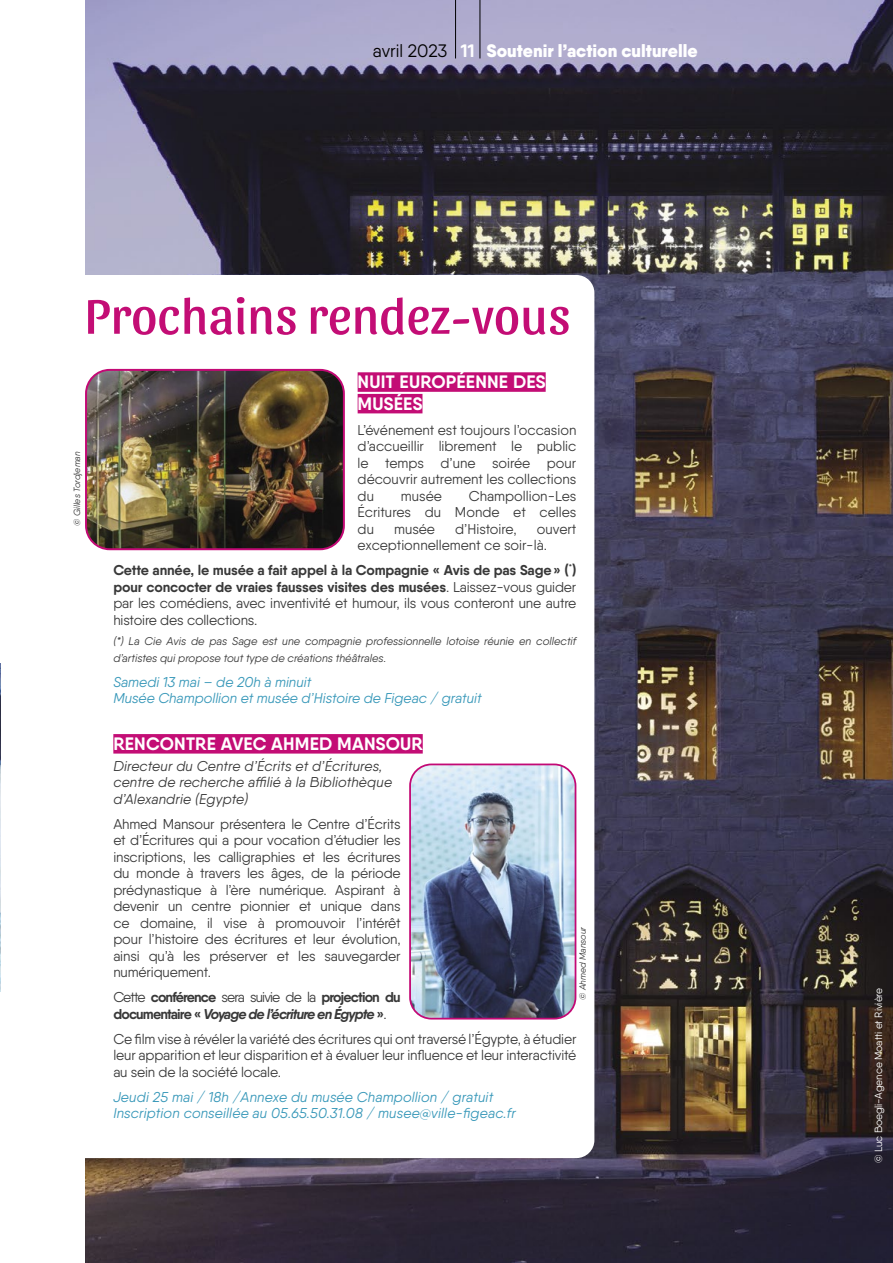
<style>
.page{position:relative;width:893px;height:1263px;background:#fff}
.page>*{position:absolute;margin:0;border:0;box-sizing:border-box;transform-origin:0 0}
.t1{font:51px "Sansita";letter-spacing:.01em;color:#c30d75}
.t2{font:700 18px/21.6px "Qanelas Soft";letter-spacing:.01em;color:#fff}
.t3{font:900 18px "Qanelas Soft";color:#fff}
.t4{font:14.25px/16.5px "Qanelas Soft";letter-spacing:-.01em;color:#393939;text-align:justify}
.t5{font:italic 14.25px/16.5px "Qanelas Soft";letter-spacing:.005em;color:#3898b9}
.t6{font:italic 14.25px/16.5px "Qanelas Soft";letter-spacing:.01em;color:#393939}
.t7{font:700 14.25px/16.5px "Qanelas Soft";letter-spacing:-.06em;color:#393939}
.t8{font:italic 11.25px/16.5px "Qanelas Soft";color:#393939}
.t9{font:10.5px "Qanelas Soft";letter-spacing:-.01em;color:#fff}
.t10{font:italic 9px "Qanelas Soft";color:#393939}
.s1{font-weight:400;color:#000}
.s2{font-weight:700}
.s3{font-weight:400}
.s4{font-style:italic}
</style>
<div class="page">
<img style="left:85px;top:0;width:808px;height:1263px">
<div style="left:17px;top:275px;width:577px;height:883px;background:#fff;border-radius:18px"></div>
<hr style="left:455px;top:0;width:1px;height:58px;background:#000">
<hr style="left:480px;top:0;width:1px;height:58px;background:#000">
<div style="left:358px;top:372px;width:188px;height:20px;background:#c30d75"></div>
<div style="left:358px;top:394px;width:64px;height:19px;background:#c30d75"></div>
<div style="left:113px;top:734px;width:310px;height:19px;background:#c30d75"></div>
<img style="left:88px;top:372px;width:254px;height:176px">
<div style="left:85px;top:369px;width:260px;height:181px;border:2px solid #c30975;border-radius:24px"></div>
<img style="left:412px;top:766px;width:163px;height:253px">
<div style="left:409px;top:763px;width:167px;height:256px;border:2px solid #c30975;border-radius:21px"></div>
<img style="left:0;top:663px;width:1px;height:328px">
<p class="t3" style="left:373px;top:39px;width:326px"><span class="s1">avril 2023</span> <span class="s2">11</span> Soutenir l’action culturelle</p>
<h1 class="t1" style="left:85px;top:287px;width:487px">Prochains rendez-vous</h1>
<p class="t10" style="left:72px;top:526px;width:76px;rotate:-90deg">© Gilles Tordjeman</p>
<p class="t2" style="left:358px;top:371px;width:190px">NUIT EUROPÉENNE DES<br>MUSÉES</p>
<p class="t4" style="left:358px;top:421px;width:220px">L’événement est toujours l’occasion d’accueillir librement le public le temps d’une soirée pour découvrir autrement les collections du</p>
<p class="t4" style="left:358px;top:487px;width:220px;text-indent:111px">Champollion-Les Écritures du Monde et celles du</p>
<p class="t4" style="left:401px;top:487px;width:42px">musée</p>
<p class="t4" style="left:394px;top:520px;width:42px">musée</p>
<p class="t4" style="left:455px;top:520px;width:63px">d’Histoire,</p>
<p class="t4" style="left:358px;top:520px;width:220px;text-indent:179px">ouvert exceptionnellement ce soir-là.</p>
<p class="t4" style="left:113px;top:562px;width:465px"><span class="s2">Cette année, le musée a fait appel à la Compagnie « Avis de pas Sage» (</span><sup>*</sup><span class="s2">) pour concocter de vraies fausses visites des musées</span>. Laissez-vous guider par les comédiens, avec inventivité et humour, ils vous conteront une autre histoire des collections.</p>
<p class="t8" style="left:113px;top:633px;width:465px">(*) La Cie Avis de pas Sage est une compagnie professionnelle lotoise réunie en collectif d’artistes qui propose tout type de créations théâtrales.</p>
<p class="t5" style="left:113px;top:673px;width:370px">Samedi 13 mai – de 20h à minuit<br>Musée Champollion et musée d’Histoire de Figeac / gratuit</p>
<p class="t2" style="left:113px;top:733px;width:311px">RENCONTRE AVEC AHMED MANSOUR</p>
<p class="t6" style="left:113px;top:757px;width:280px">Directeur du Centre d’Écrits et d’Écritures, centre de recherche affilié à la Bibliothèque d’Alexandrie (Egypte)</p>
<p class="t4" style="left:113px;top:815px;width:289px">Ahmed Mansour présentera le Centre d’Écrits et d’Écritures qui a pour vocation d’étudier les inscriptions, les calligraphies et les écritures du monde à travers les âges, de la période prédynastique à l’ère numérique. Aspirant à devenir un centre pionnier et unique dans ce domaine, il vise à promouvoir l’intérêt pour l’histoire des écritures et leur évolution, ainsi qu’à les préserver et les sauvegarder numériquement.</p>
<p class="t7" style="left:113px;top:989px;width:289px"><span class="s3">Cette</span> conférence <span class="s3">sera suivie de la</span> projection du documentaire « <span class="s4">Voyage de l’écriture en Égypte</span> »<span class="s3">.</span></p>
<p class="t4" style="left:113px;top:1030px;width:465px">Ce film vise à révéler la variété des écritures qui ont traversé l’Égypte, à étudier leur apparition et leur disparition et à évaluer leur influence et leur interactivité au sein de la société locale.</p>
<p class="t5" style="left:113px;top:1088px;width:404px">Jeudi 25 mai / 18h /Annexe du musée Champollion / gratuit<br>Inscription conseillée au 05.65.50.31.08 / musee@ville-figeac.fr</p>
<p class="t10" style="left:577px;top:1000px;width:75px;rotate:-90deg">© Ahmed Mansour</p>
<p class="t9" style="left:872px;top:1163px;width:177px;rotate:-90deg">© Luc Boegli-Agence Moatti et Rivière</p>
</div>
